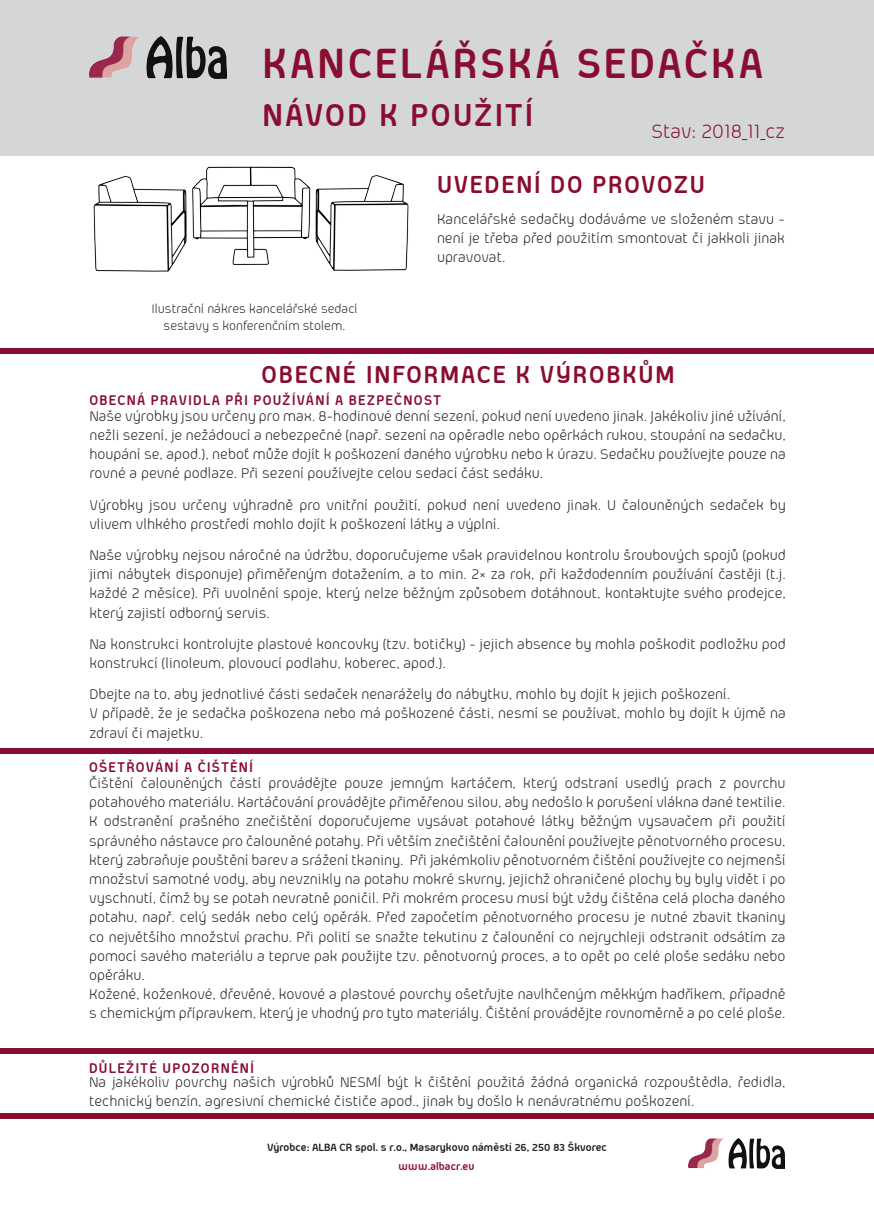
<style>
.page{position:relative;width:874px;height:1225px;background:#fff}
.page>*{position:absolute;margin:0;border:0;box-sizing:border-box;transform-origin:0 0}
.t1{font:700 48px "Aeroportal";letter-spacing:.065em;color:#890d30;scale:.95 1}
.t2{font:700 36px "Aeroportal";letter-spacing:.065em;color:#890d30;scale:.95 1}
.t3{font:700 28px "Aeroportal";letter-spacing:.07em;color:#890d30;scale:.95 1}
.t4{font:22px "Aeroportal";color:#890d30}
.t5{font:16px/19.2px "Aeroportal";color:#231f20}
.t6{font:700 16px "Aeroportal";letter-spacing:.085em;color:#890d30;scale:.95 1}
.t7{font:14px "Aeroportal";color:#231f20}
.t8{font:700 12px "Aeroportal";color:#231f20}
.t9{font:700 12px "Aeroportal";color:#890d30}
</style>
<div class="page">
<img style="left:88px;top:155px;width:326px;height:117px">
<div style="left:0;top:348px;width:873px;height:6px;background:#890d30"></div>
<div style="left:0;top:0;width:873px;height:155px;background:#d5d6d8"></div>
<img style="left:89px;top:36px;width:137px;height:43px">
<img style="left:688px;top:1138px;width:96px;height:30px">
<div style="left:0;top:748px;width:873px;height:6px;background:#890d30"></div>
<div style="left:0;top:1048px;width:873px;height:5px;background:#890d30"></div>
<div style="left:0;top:1113px;width:873px;height:6px;background:#890d30"></div>
<p class="t1" style="left:262px;top:38px;width:528px">KANCELÁŘSKÁ SEDAČKA</p>
<p class="t2" style="left:262px;top:96px;width:286px">NÁVOD K POUŽITÍ</p>
<p class="t4" style="left:651px;top:120px;width:135px">Stav: 2018_11_cz</p>
<p class="t3" style="left:437px;top:169px;width:283px">UVEDENÍ DO PROVOZU</p>
<p class="t7" style="left:151px;top:302px;width:208px">Ilustrační nákres kancelářské sedací</p>
<p class="t7" style="left:163px;top:319px;width:183px">sestavy s konferenčním stolem.</p>
<p class="t5" style="left:437px;top:209px;width:349px;text-align:justify">Kancelářské sedačky dodáváme ve složeném stavu - není je třeba před použitím smontovat či jakkoli jinak upravovat.</p>
<p class="t3" style="left:261px;top:360px;width:436px">OBECNÉ INFORMACE K VÝROBKŮM</p>
<p class="t6" style="left:89px;top:392px;width:371px">OBECNÁ PRAVIDLA PŘI POUŽÍVÁNÍ A BEZPEČNOST</p>
<p class="t5" style="left:89px;top:406px;width:697px;text-align:justify">Naše výrobky jsou určeny pro max. 8-hodinové denní sezení, pokud není uvedeno jinak. Jakékoliv jiné užívání, nežli sezení, je nežádoucí a nebezpečné (např. sezení na opěradle nebo opěrkách rukou, stoupání na sedačku, houpání se, apod.), neboť může dojít k poškození daného výrobku nebo k úrazu. Sedačku používejte pouze na rovné a pevné podlaze. Při sezení používejte celou sedací část sedáku.</p>
<p class="t5" style="left:89px;top:495px;width:697px">Výrobky jsou určeny výhradně pro vnitřní použití, pokud není uvedeno jinak. U čalouněných sedaček by vlivem vlhkého prostředí mohlo dojít k poškození látky a výplní.</p>
<p class="t5" style="left:89px;top:545px;width:697px;text-align:justify">Naše výrobky nejsou náročné na údržbu, doporučujeme však pravidelnou kontrolu šroubových spojů (pokud jimi nábytek disponuje) přiměřeným dotažením, a to min. 2× za rok, při každodenním používání častěji (t.j. každé 2 měsíce). Při uvolnění spoje, který nelze běžným způsobem dotáhnout, kontaktujte svého prodejce, který zajistí odborný servis.</p>
<p class="t5" style="left:89px;top:634px;width:697px">Na konstrukci kontrolujte plastové koncovky (tzv. botičky) - jejich absence by mohla poškodit podložku pod konstrukcí (linoleum, plovoucí podlahu, koberec, apod.).</p>
<p class="t5" style="left:89px;top:684px;width:642px">Dbejte na to, aby jednotlivé části sedaček nenarážely do nábytku, mohlo by dojít k jejich poškození.</p>
<p class="t5" style="left:89px;top:704px;width:697px">V případě, že je sedačka poškozena nebo má poškozené části, nesmí se používat, mohlo by dojít k újmě na zdraví či majetku.</p>
<p class="t6" style="left:89px;top:759px;width:174px">OŠETŘOVÁNÍ A ČIŠTĚNÍ</p>
<p class="t5" style="left:89px;top:773px;width:697px;text-align:justify">Čištění čalouněných částí provádějte pouze jemným kartáčem, který odstraní usedlý prach z povrchu potahového materiálu. Kartáčování provádějte přiměřenou silou, aby nedošlo k porušení vlákna dané textilie.<br>K odstranění prašného znečištění doporučujeme vysávat potahové látky běžným vysavačem při použití správného nástavce pro čalouněné potahy. Při větším znečištění čalounění používejte pěnotvorného procesu, který zabraňuje pouštění barev a srážení tkaniny. Při jakémkoliv pěnotvorném čištění používejte co nejmenší množství samotné vody, aby nevznikly na potahu mokré skvrny, jejichž ohraničené plochy by byly vidět i po vyschnutí, čímž by se potah nevratně poničil. Při mokrém procesu musí být vždy čištěna celá plocha daného potahu, např. celý sedák nebo celý opěrák. Před započetím pěnotvorného procesu je nutné zbavit tkaniny co největšího množství prachu. Při polití se snažte tekutinu z čalounění co nejrychleji odstranit odsátím za pomocí savého materiálu a teprve pak použijte tzv. pěnotvorný proces, a to opět po celé ploše sedáku nebo opěráku.</p>
<p class="t5" style="left:89px;top:984px;width:697px">Kožené, koženkové, dřevěné, kovové a plastové povrchy ošetřujte navlhčeným měkkým hadříkem, případně s chemickým přípravkem, který je vhodný pro tyto materiály. Čištění provádějte rovnoměrně a po celé ploše.</p>
<p class="t6" style="left:89px;top:1059px;width:175px">DŮLEŽITÉ UPOZORNĚNÍ</p>
<p class="t5" style="left:89px;top:1072px;width:697px">Na jakékoliv povrchy našich výrobků NESMÍ být k čištění použitá žádná organická rozpouštědla, ředidla, technický benzín, agresivní chemické čističe apod., jinak by došlo k nenávratnému poškození.</p>
<p class="t8" style="left:267px;top:1140px;width:341px">Výrobce: ALBA CR spol. s r.o., Masarykovo náměstí 26, 250 83 Škvorec</p>
<p class="t9" style="left:398px;top:1160px;width:77px">www.albacr.eu</p>
</div>
